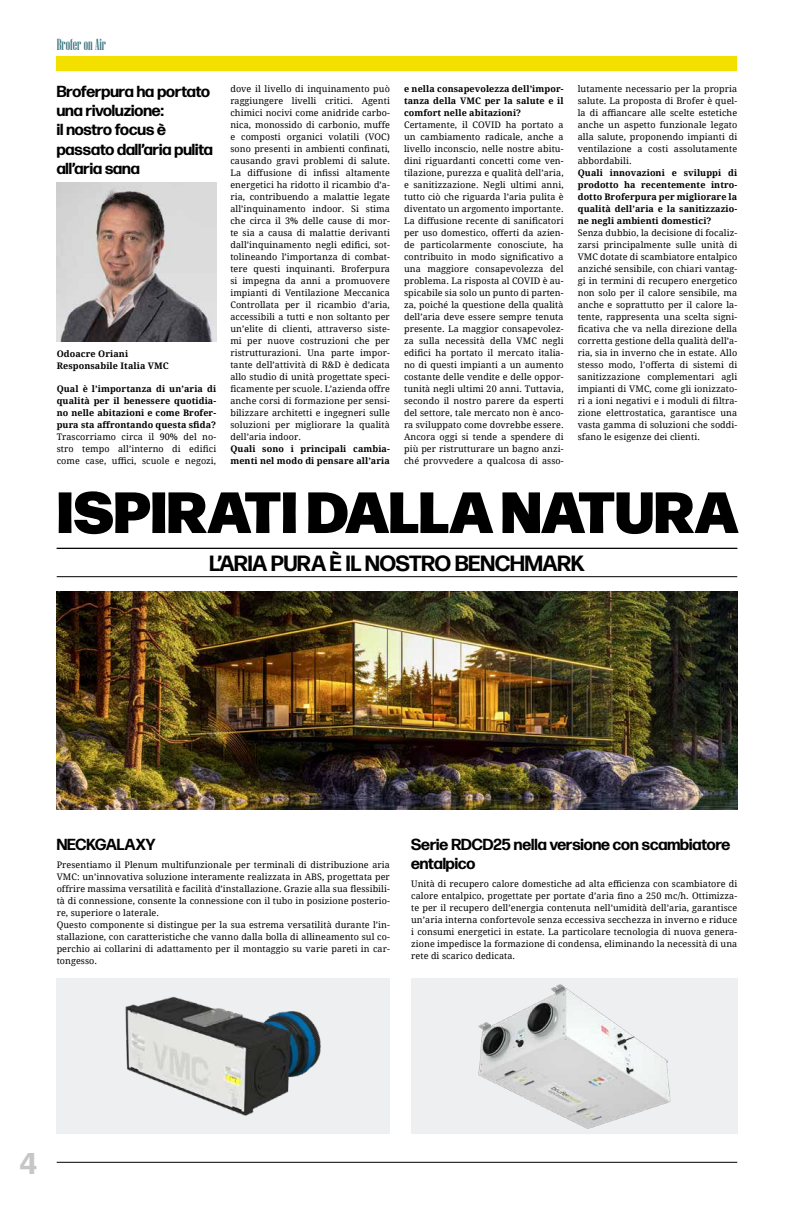
<style>
.page{position:relative;width:794px;height:1219px;background:#fff}
.page>*{position:absolute;margin:0;border:0;box-sizing:border-box;transform-origin:0 0}
.t1{font:900 58px "Forma DJR Display";color:#000}
.t2{font:700 30px "Forma DJR Display";color:#c6c6c6}
.t3{font:700 22px "Forma DJR Display";color:#000}
.t4{font:700 16px/19.2px "Forma DJR Display";color:#000}
.t5{font:16px "Niagara";color:#3a747e}
.t6{font:9px/12px "Droid Serif";letter-spacing:.01em;color:#000;text-align:justify}
.t7{font:700 9px/12px "Droid Serif";letter-spacing:.01em;color:#000;text-align:justify}
</style>
<div class="page">
<div style="left:57px;top:57px;width:680px;height:14px;background:#f3e000"></div>
<hr style="left:57px;top:1162px;width:680px;height:1px;background:#000">
<div style="left:411px;top:978px;width:326px;height:156px;background:#edeff1"></div>
<div style="left:57px;top:978px;width:333px;height:156px;background:#edeff1"></div>
<img style="left:126px;top:997px;width:195px;height:118px">
<img style="left:57px;top:592px;width:680px;height:218px">
<hr style="left:57px;top:548px;width:680px;height:1px;background:#000">
<hr style="left:57px;top:576px;width:680px;height:1px;background:#000">
<img style="left:57px;top:182px;width:159px;height:160px">
<img style="left:478px;top:984px;width:193px;height:145px">
<h3 class="t5" style="left:57px;top:36px;width:51px">Brofer on Air</h3>
<p class="t7" style="left:404px;top:82px;width:161px">e nella consapevolezza dell’impor&shy;tanza della VMC per la salute e il comfort nelle abitazioni?</p>
<p class="t6" style="left:404px;top:118px;width:161px">Certamente, il COVID ha portato a un cambiamento radicale, anche a livello inconscio, nelle nostre abitu&shy;dini riguardanti concetti come ven&shy;tilazione, purezza e qualità dell’aria, e sanitizzazione. Negli ultimi anni, tutto ciò che riguarda l’aria pulita è diventato un argomento importante.<br>La diffusione recente di sanificatori per uso domestico, offerti da azien&shy;de particolarmente conosciute, ha contribuito in modo significativo a una maggiore consapevolezza del problema. La risposta al COVID è au&shy;spicabile sia solo un punto di parten&shy;za, poiché la questione della qualità dell’aria deve essere sempre tenuta presente. La maggior consapevolez&shy;za sulla necessità della VMC negli edifici ha portato il mercato italia&shy;no di questi impianti a un aumento costante delle vendite e delle oppor&shy;tunità negli ultimi 20 anni. Tuttavia, secondo il nostro parere da esperti del settore, tale mercato non è anco&shy;ra sviluppato come dovrebbe essere.<br>Ancora oggi si tende a spendere di più per ristrutturare un bagno anzi&shy;ché provvedere a qualcosa di asso-</p>
<h1 class="t1" style="left:57px;top:466px;width:683px">ISPIRATI DALLA NATURA</h1>
<h3 class="t3" style="left:209px;top:550px;width:376px">L’ARIA PURA È IL NOSTRO BENCHMARK</h3>
<p class="t6" style="left:230px;top:82px;width:161px">dove il livello di inquinamento può raggiungere livelli critici. Agenti chimici nocivi come anidride carbo&shy;nica, monossido di carbonio, muffe e composti organici volatili (VOC) sono presenti in ambienti confinati, causando gravi problemi di salute.<br>La diffusione di infissi altamente energetici ha ridotto il ricambio d’a&shy;ria, contribuendo a malattie legate all’inquinamento indoor. Si stima che circa il 3% delle cause di mor&shy;te sia a causa di malattie derivanti dall’inquinamento negli edifici, sot&shy;tolineando l’importanza di combat&shy;tere questi inquinanti. Broferpura si impegna da anni a promuovere impianti di Ventilazione Meccanica Controllata per il ricambio d’aria, accessibili a tutti e non soltanto per un’elite di clienti, attraverso siste&shy;mi per nuove costruzioni che per ristrutturazioni. Una parte impor&shy;tante dell’attività di R&amp;D è dedicata allo studio di unità progettate speci&shy;ficamente per scuole. L’azienda offre anche corsi di formazione per sensi&shy;bilizzare architetti e ingegneri sulle soluzioni per migliorare la qualità dell’aria indoor.</p>
<p class="t7" style="left:230px;top:442px;width:161px">Quali sono i principali cambia&shy;menti nel modo di pensare all’aria</p>
<p class="t6" style="left:578px;top:83px;width:161px">lutamente necessario per la propria salute. La proposta di Brofer è quel&shy;la di affiancare alle scelte estetiche anche un aspetto funzionale legato alla salute, proponendo impianti di ventilazione a costi assolutamente abbordabili.</p>
<p class="t7" style="left:578px;top:166px;width:161px">Quali innovazioni e sviluppi di prodotto ha recentemente intro&shy;dotto Broferpura per migliorare la qualità dell’aria e la sanitizzazio&shy;ne negli ambienti domestici?</p>
<p class="t6" style="left:578px;top:226px;width:161px">Senza dubbio, la decisione di focaliz&shy;zarsi principalmente sulle unità di VMC dotate di scambiatore entalpico anziché sensibile, con chiari vantag&shy;gi in termini di recupero energetico non solo per il calore sensibile, ma anche e soprattutto per il calore la&shy;tente, rappresenta una scelta signi&shy;ficativa che va nella direzione della corretta gestione della qualità dell’a&shy;ria, sia in inverno che in estate. Allo stesso modo, l’offerta di sistemi di sanitizzazione complementari agli impianti di VMC, come gli ionizzato&shy;ri a ioni negativi e i moduli di filtra&shy;zione elettrostatica, garantisce una vasta gamma di soluzioni che soddi&shy;sfano le esigenze dei clienti.</p>
<h3 class="t4" style="left:57px;top:82px;width:158px">Broferpura ha portato una rivoluzione:<br>il nostro focus è passato dall’aria pulita all’aria sana</h3>
<p class="t7" style="left:57px;top:347px;width:114px">Odoacre Oriani<br>Responsabile Italia VMC</p>
<p class="t7" style="left:57px;top:382px;width:161px">Qual è l’importanza di un’aria di qualità per il benessere quotidia&shy;no nelle abitazioni e come Brofer&shy;pura sta affrontando questa sfida?</p>
<p class="t6" style="left:57px;top:431px;width:161px">Trascorriamo circa il 90% del no&shy;stro tempo all’interno di edifici come case, uffici, scuole e negozi,</p>
<h3 class="t4" style="left:57px;top:835px;width:100px">NECKGALAXY</h3>
<p class="t6" style="left:57px;top:859px;width:335px;text-align:left">Presentiamo il Plenum multifunzionale per terminali di distribuzione aria VMC: un’innovativa soluzione interamente realizzata in ABS, progettata per offrire massima versatilità e facilità d’installazione. Grazie alla sua flessibili&shy;tà di connessione, consente la connessione con il tubo in posizione posterio&shy;re, superiore o laterale.<br>Questo componente si distingue per la sua estrema versatilità durante l’in&shy;stallazione, con caratteristiche che vanno dalla bolla di allineamento sul co&shy;perchio ai collarini di adattamento per il montaggio su varie pareti in car&shy;tongesso.</p>
<h3 class="t4" style="left:411px;top:835px;width:321px">Serie RDCD25 nella versione con scambiatore entalpico</h3>
<p class="t6" style="left:411px;top:878px;width:328px">Unità di recupero calore domestiche ad alta efficienza con scambiatore di calore entalpico, progettate per portate d’aria fino a 250 mc/h. Ottimizza&shy;te per il recupero dell’energia contenuta nell’umidità dell’aria, garantisce un’aria interna confortevole senza eccessiva secchezza in inverno e riduce i consumi energetici in estate. La particolare tecnologia di nuova genera&shy;zione impedisce la formazione di condensa, eliminando la necessità di una rete di scarico dedicata.</p>
<h2 class="t2" style="left:20px;top:1144px;width:18px">4</h2>
</div>
